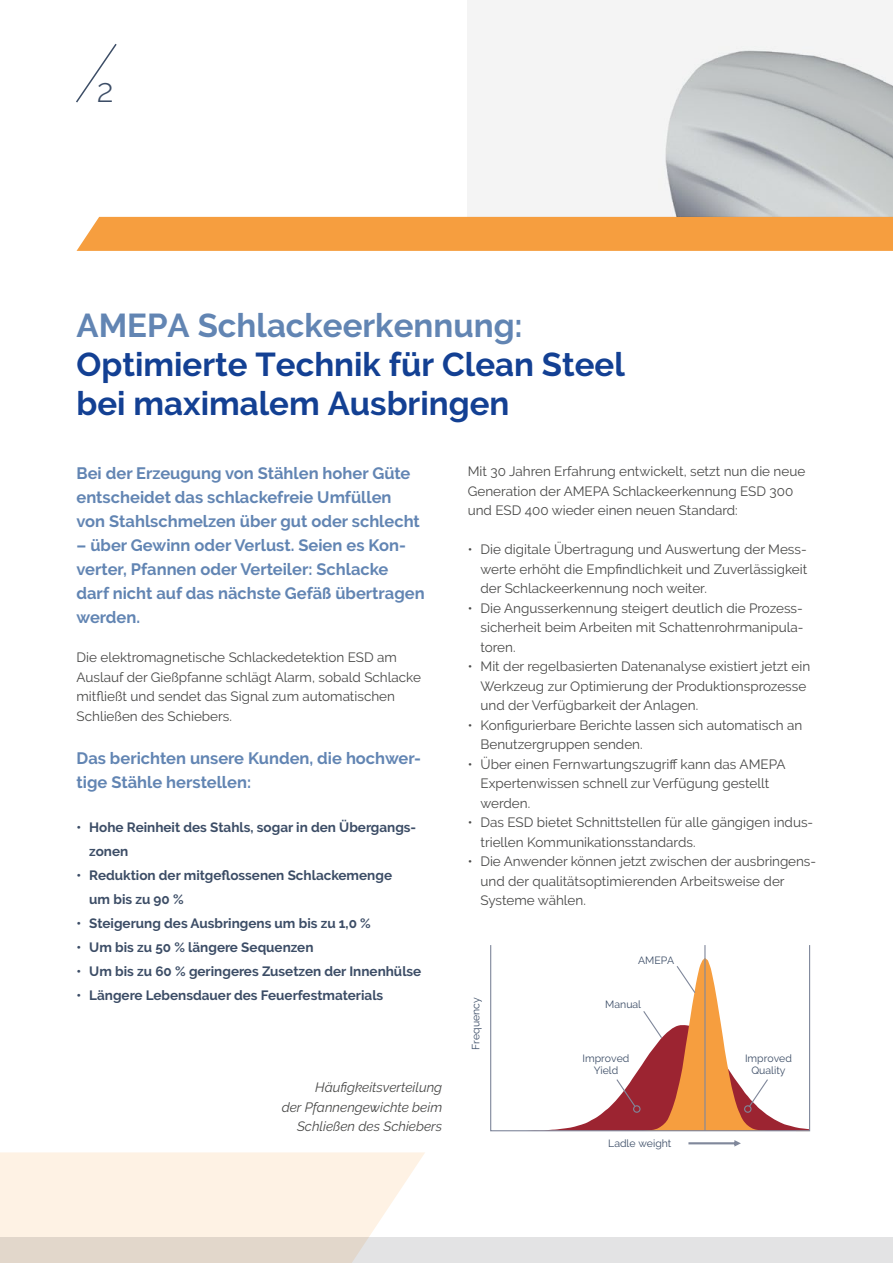
<style>
.page{position:relative;width:893px;height:1263px;background:#fff}
.page>*{position:absolute;margin:0;border:0;box-sizing:border-box;transform-origin:0 0}
.t1{font:700 33px/39px "Raleway";color:#134093}
.t2{font:700 33px "Raleway";color:#6285b3}
.t3{font:300 33px "Raleway";color:#3c4d66}
.t4{font:700 16.5px/24px "Raleway";color:#6285b3}
.t5{font:13.5px/19.5px "Raleway";color:#494948}
.t6{font:700 13.5px/24px "Raleway";color:#3c4d66}
.t7{font:italic 13.5px/19.5px "Raleway";color:#494948;text-align:right}
.t8{font:10.5px/12.6px "Raleway";color:#3c4d66;text-align:center}
</style>
<div class="page">
<div style="left:0;top:1237px;width:893px;height:26px;background:#e3e3e4"></div>
<svg style="left:0;top:1152px;width:425px;height:111px;background:#f7ece0"></svg>
<img style="left:468px;top:0;width:425px;height:217px">
<div style="left:77px;top:217px;width:816px;height:34px;background:#f69e3f"></div>
<svg style="left:76px;top:44px;width:41px;height:59px"></svg>
<svg style="left:691px;top:958px;width:28px;height:52px"></svg>
<hr style="left:704px;top:945px;width:1px;height:186px;background:#80889b">
<svg style="left:688px;top:1140px;width:53px;height:6px"></svg>
<svg style="left:676px;top:965px;width:20px;height:29px"></svg>
<svg style="left:491px;top:1010px;width:319px;height:121px"></svg>
<div style="left:633px;top:1105px;width:8px;height:8px;border:1px solid #80889b;border-radius:50%"></div>
<div style="left:744px;top:1105px;width:7px;height:8px;border:1px solid #80889b;border-radius:50%"></div>
<h1 class="t3" style="left:97px;top:78px;width:18px">2</h1>
<h1 class="t2" style="left:77px;top:307px;width:448px">AMEPA Schlackeerkennung:</h1>
<h1 class="t1" style="left:77px;top:345px;width:550px">Optimierte Technik für Clean Steel bei maximalem Ausbringen</h1>
<p class="t4" style="left:77px;top:461px;width:345px">Bei der Erzeugung von Stählen hoher Güte entscheidet das schlackefreie Umfüllen von Stahlschmelzen über gut oder schlecht</p>
<p class="t4" style="left:77px;top:533px;width:350px">– über Gewinn oder Verlust. Seien es Kon&shy;verter, Pfannen oder Verteiler: Schlacke darf nicht auf das nächste Gefäß übertragen werden.</p>
<p class="t5" style="left:77px;top:648px;width:346px">Die elektromagnetische Schlackedetektion ESD am Auslauf der Gießpfanne schlägt Alarm, sobald Schlacke mitfließt und sendet das Signal zum automatischen Schließen des Schiebers.</p>
<p class="t4" style="left:77px;top:746px;width:346px">Das berichten unsere Kunden, die hochwer&shy;tige Stähle herstellen:</p>
<p class="t6" style="left:89px;top:815px;width:328px;text-indent:-13px">• Hohe Reinheit des Stahls, sogar in den Übergangs&shy;zonen</p>
<p class="t6" style="left:89px;top:863px;width:304px;text-indent:-13px">• Reduktion der mitgeflossenen Schlackemenge um bis zu 90 %</p>
<p class="t6" style="left:77px;top:911px;width:296px">• Steigerung des Ausbringens um bis zu 1,0 %</p>
<p class="t6" style="left:77px;top:935px;width:238px">• Um bis zu 50 % längere Sequenzen</p>
<p class="t6" style="left:77px;top:959px;width:346px">• Um bis zu 60 % geringeres Zusetzen der Innenhülse</p>
<p class="t6" style="left:77px;top:983px;width:308px">• Längere Lebensdauer des Feuerfestmaterials</p>
<p class="t7" style="left:282px;top:1077px;width:162px">Häufigkeitsverteilung<br>der Pfannengewichte beim<br>Schließen des Schiebers</p>
<p class="t5" style="left:468px;top:462px;width:339px">Mit 30 Jahren Erfahrung entwickelt, setzt nun die neue<br>Generation der AMEPA Schlackeerkennung ESD 300 und ESD 400 wieder einen neuen Standard:</p>
<p class="t5" style="left:480px;top:540px;width:328px;text-align:justify;text-indent:-13px">• Die digitale Übertragung und Auswertung der Mess&shy;werte erhöht die Empfindlichkeit und Zuverlässigkeit der Schlackeerkennung noch weiter.</p>
<p class="t5" style="left:480px;top:598px;width:324px;text-align:justify;text-indent:-13px">• Die Angusserkennung steigert deutlich die Prozess&shy;sicherheit beim Arbeiten mit Schattenrohrmanipula&shy;toren.</p>
<p class="t5" style="left:480px;top:657px;width:331px;text-indent:-13px">• Mit der regelbasierten Datenanalyse existiert jetzt ein<br>Werkzeug zur Optimierung der Produktionsprozesse und der Verfügbarkeit der Anlagen.</p>
<p class="t5" style="left:480px;top:715px;width:323px;text-indent:-13px">• Konfigurierbare Berichte lassen sich automatisch an<br>Benutzergruppen senden.</p>
<p class="t5" style="left:480px;top:754px;width:307px;text-indent:-13px">• Über einen Fernwartungszugriff kann das AMEPA<br>Expertenwissen schnell zur Verfügung gestellt werden.</p>
<p class="t5" style="left:480px;top:813px;width:334px;text-indent:-13px">• Das ESD bietet Schnittstellen für alle gängigen indus&shy;triellen Kommunikationsstandards.</p>
<p class="t5" style="left:480px;top:852px;width:337px;text-indent:-13px">• Die Anwender können jetzt zwischen der ausbringens&shy;und der qualitätsoptimierenden Arbeitsweise der<br>Systeme wählen.</p>
<p class="t8" style="left:470px;top:1050px;width:54px;rotate:-90deg">Frequency</p>
<p class="t8" style="left:638px;top:955px;width:38px">AMEPA</p>
<p class="t8" style="left:605px;top:998px;width:37px">Manual</p>
<p class="t8" style="left:582px;top:1053px;width:48px">Improved<br>Yield</p>
<p class="t8" style="left:745px;top:1053px;width:48px">Improved<br>Quality</p>
<p class="t8" style="left:608px;top:1138px;width:65px">Ladle weight</p>
</div>
